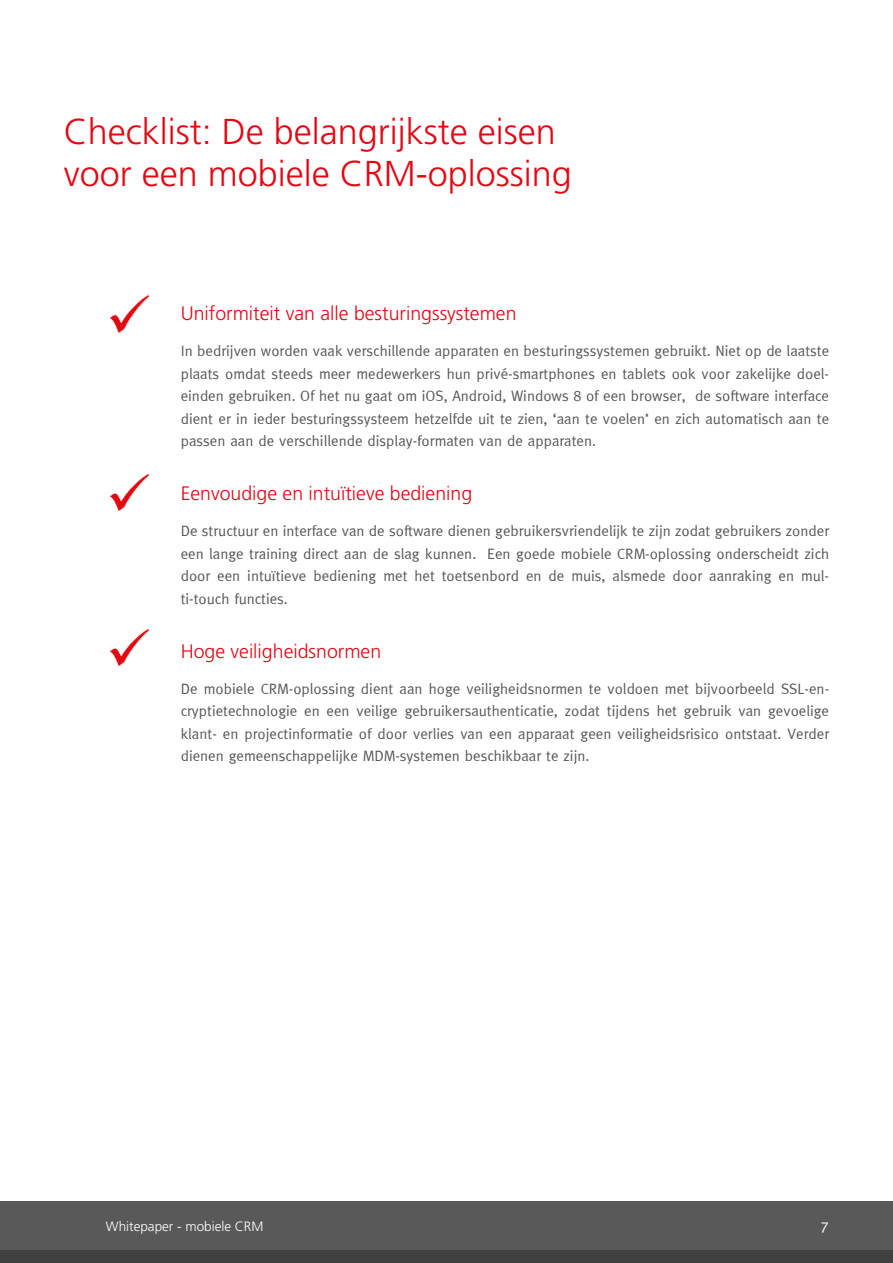
<style>
.page{position:relative;width:893px;height:1263px;background:#fff}
.page>*{position:absolute;margin:0;border:0;box-sizing:border-box;transform-origin:0 0}
.t1{font:300 36px/42px "Frutiger LT Std";color:#e30613}
.t2{font:300 19.5px "Frutiger LT Std";color:#e30613}
.t3{font:15px/22.5px "Meta Normal";color:#575756;text-align:justify}
.t4{font:15px "Meta Normal";color:#fff}
.t5{font:300 13.5px "Frutiger LT Std";color:#fff}
</style>
<div class="page">
<div style="left:0;top:1201px;width:893px;height:54px;background:#595959"></div>
<div style="left:0;top:1250px;width:893px;height:13px;background:#404040"></div>
<img style="left:109px;top:628px;width:41px;height:39px">
<img style="left:109px;top:294px;width:41px;height:40px">
<img style="left:109px;top:473px;width:41px;height:39px">
<h1 class="t1" style="left:64px;top:111px;width:510px">Checklist: De belangrijkste eisen voor een mobiele CRM-oplossing</h1>
<h2 class="t2" style="left:181px;top:303px;width:337px">Uniformiteit van alle besturingssystemen</h2>
<p class="t3" style="left:181px;top:340px;width:650px">In bedrijven worden vaak verschillende apparaten en besturingssystemen gebruikt. Niet op de laatste plaats omdat steeds meer medewerkers hun privé-smartphones en tablets ook voor zakelijke doel&shy;einden gebruiken. Of het nu gaat om iOS, Android, Windows 8 of een browser, de software interface dient er in ieder besturingssysteem hetzelfde uit te zien, ‘aan te voelen’ en zich automatisch aan te passen aan de verschillende display-formaten van de apparaten.</p>
<h2 class="t2" style="left:181px;top:483px;width:293px">Eenvoudige en intuïtieve bediening</h2>
<p class="t3" style="left:181px;top:520px;width:650px">De structuur en interface van de software dienen gebruikersvriendelijk te zijn zodat gebruikers zonder een lange training direct aan de slag kunnen. Een goede mobiele CRM-oplossing onderscheidt zich door een intuïtieve bediening met het toetsenbord en de muis, alsmede door aanraking en mul&shy;ti-touch functies.</p>
<h2 class="t2" style="left:181px;top:640px;width:202px">Hoge veiligheidsnormen</h2>
<p class="t3" style="left:181px;top:677px;width:650px">De mobiele CRM-oplossing dient aan hoge veiligheidsnormen te voldoen met bijvoorbeeld SSL-en&shy;cryptietechnologie en een veilige gebruikersauthenticatie, zodat tijdens het gebruik van gevoelige klant- en projectinformatie of door verlies van een apparaat geen veiligheidsrisico ontstaat. Verder dienen gemeenschappelijke MDM-systemen beschikbaar te zijn.</p>
<p class="t5" style="left:106px;top:1218px;width:159px">Whitepaper - mobiele CRM</p>
<p class="t4" style="left:821px;top:1216px;width:10px">7</p>
</div>
